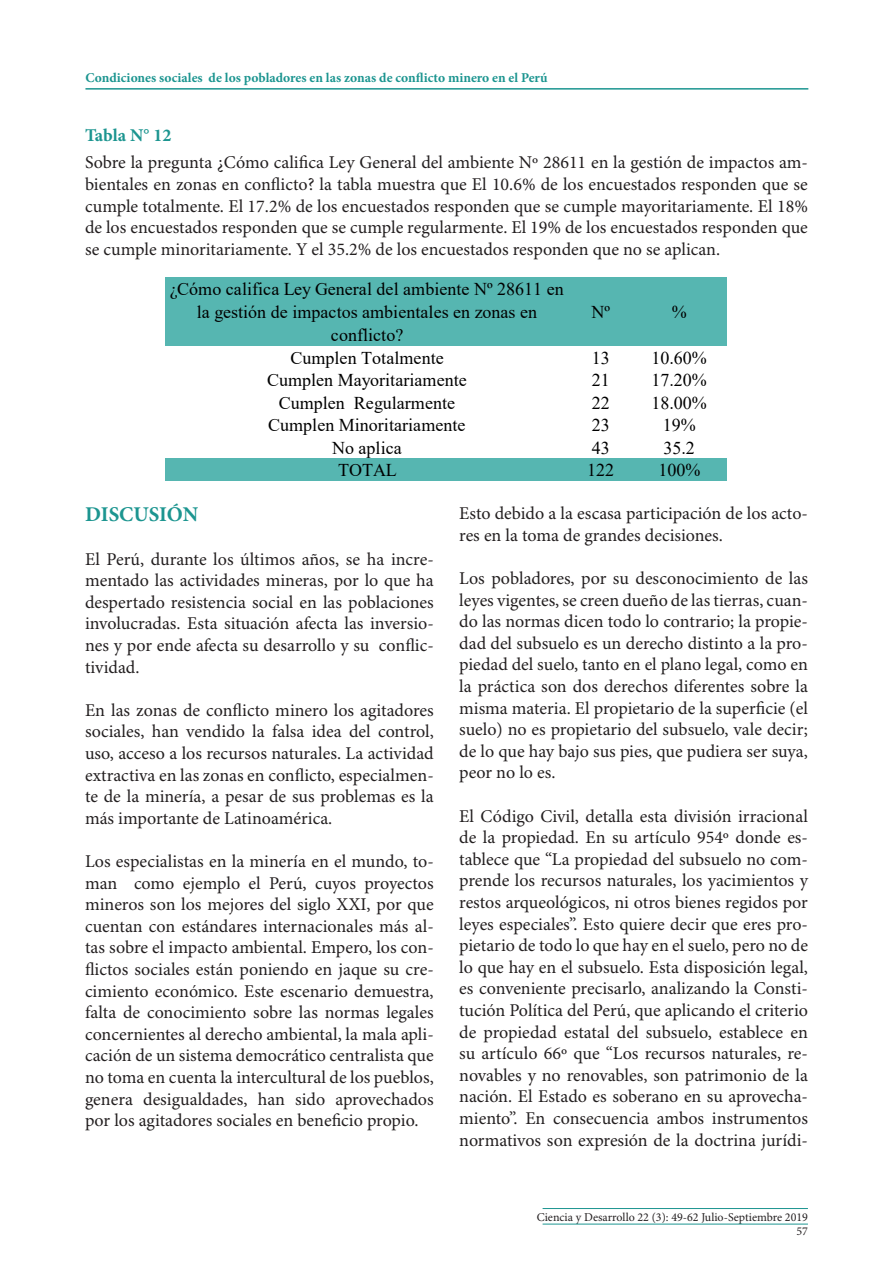
<style>
.page{position:relative;width:893px;height:1263px;background:#fff}
.page>*{position:absolute;margin:0;border:0;box-sizing:border-box;transform-origin:0 0}
.t1{font:700 21px "Minion Pro";letter-spacing:-.005em;color:#1c9590}
.t2{font:18px/21.6px "Minion Pro";color:#231f20;text-align:justify}
.t3{font:18px/22.8px "Times New Roman";letter-spacing:.005em;color:#000;text-align:center}
.t4{font:700 18px "Minion Pro";letter-spacing:-.005em;color:#1c9590}
.t5{font:700 13.5px "Minion Pro";color:#1c9590}
.t6{font:12px "Minion Pro";color:#231f20}
</style>
<div class="page">
<hr style="left:85px;top:88px;width:723px;height:2px;background:#1c9590">
<div style="left:166px;top:278px;width:561px;height:68px;background:#56b6b1"></div>
<div style="left:166px;top:458px;width:561px;height:23px;background:#56b6b1"></div>
<hr style="left:543px;top:1208px;width:265px;height:1px;background:#1c9590">
<hr style="left:543px;top:1224px;width:265px;height:1px;background:#1c9590">
<p class="t5" style="left:85px;top:68px;width:464px">Condiciones sociales de los pobladores en las zonas de conflicto minero en el Perú</p>
<p class="t4" style="left:85px;top:122px;width:88px">Tabla N° 12</p>
<p class="t2" style="left:85px;top:152px;width:724px">Sobre la pregunta ¿Cómo califica Ley General del ambiente Nº 28611 en la gestión de impactos am&shy;bientales en zonas en conflicto? la tabla muestra que El 10.6% de los encuestados responden que se cumple totalmente. El 17.2% de los encuestados responden que se cumple mayoritariamente. El 18% de los encuestados responden que se cumple regularmente. El 19% de los encuestados responden que se cumple minoritariamente. Y el 35.2% de los encuestados responden que no se aplican.</p>
<p class="t3" style="left:170px;top:277px;width:396px">¿Cómo califica Ley General del ambiente Nº 28611 en la gestión de impactos ambientales en zonas en conflicto?</p>
<p class="t3" style="left:591px;top:300px;width:20px">Nº</p>
<p class="t3" style="left:672px;top:300px;width:16px">%</p>
<p class="t3" style="left:290px;top:346px;width:155px">Cumplen Totalmente</p>
<p class="t3" style="left:592px;top:346px;width:19px">13</p>
<p class="t3" style="left:651px;top:346px;width:57px">10.60%</p>
<p class="t3" style="left:267px;top:368px;width:201px">Cumplen Mayoritariamente</p>
<p class="t3" style="left:592px;top:368px;width:19px">21</p>
<p class="t3" style="left:651px;top:368px;width:57px">17.20%</p>
<p class="t3" style="left:279px;top:391px;width:178px">Cumplen Regularmente</p>
<p class="t3" style="left:592px;top:391px;width:19px">22</p>
<p class="t3" style="left:651px;top:391px;width:57px">18.00%</p>
<p class="t3" style="left:268px;top:413px;width:199px">Cumplen Minoritariamente</p>
<p class="t3" style="left:592px;top:413px;width:19px">23</p>
<p class="t3" style="left:663px;top:413px;width:34px">19%</p>
<p class="t3" style="left:332px;top:436px;width:71px">No aplica</p>
<p class="t3" style="left:592px;top:436px;width:19px">43</p>
<p class="t3" style="left:663px;top:436px;width:33px">35.2</p>
<p class="t3" style="left:338px;top:458px;width:60px">TOTAL</p>
<p class="t3" style="left:587px;top:458px;width:28px">122</p>
<p class="t3" style="left:658px;top:458px;width:43px">100%</p>
<p class="t1" style="left:85px;top:500px;width:115px">DISCUSIÓN</p>
<p class="t2" style="left:85px;top:549px;width:350px">El Perú, durante los últimos años, se ha incre&shy;mentado las actividades mineras, por lo que ha despertado resistencia social en las poblaciones involucradas. Esta situación afecta las inversio&shy;nes y por ende afecta su desarrollo y su conflic&shy;tividad.</p>
<p class="t2" style="left:85px;top:700px;width:350px">En las zonas de conflicto minero los agitadores sociales, han vendido la falsa idea del control, uso, acceso a los recursos naturales. La actividad extractiva en las zonas en conflicto, especialmen&shy;te de la minería, a pesar de sus problemas es la más importante de Latinoamérica.</p>
<p class="t2" style="left:85px;top:851px;width:350px">Los especialistas en la minería en el mundo, to&shy;man como ejemplo el Perú, cuyos proyectos mineros son los mejores del siglo XXI, por que cuentan con estándares internacionales más al&shy;tas sobre el impacto ambiental. Empero, los con&shy;flictos sociales están poniendo en jaque su cre&shy;cimiento económico. Este escenario demuestra, falta de conocimiento sobre las normas legales concernientes al derecho ambiental, la mala apli&shy;cación de un sistema democrático centralista que no toma en cuenta la intercultural de los pueblos, genera desigualdades, han sido aprovechados por los agitadores sociales en beneficio propio.</p>
<p class="t2" style="left:459px;top:503px;width:350px">Esto debido a la escasa participación de los acto&shy;res en la toma de grandes decisiones.</p>
<p class="t2" style="left:459px;top:568px;width:350px">Los pobladores, por su desconocimiento de las leyes vigentes, se creen dueño de las tierras, cuan&shy;do las normas dicen todo lo contrario; la propie&shy;dad del subsuelo es un derecho distinto a la pro&shy;piedad del suelo, tanto en el plano legal, como en la práctica son dos derechos diferentes sobre la misma materia. El propietario de la superficie (el suelo) no es propietario del subsuelo, vale decir; de lo que hay bajo sus pies, que pudiera ser suya, peor no lo es.</p>
<p class="t2" style="left:459px;top:806px;width:350px">El Código Civil, detalla esta división irracional de la propiedad. En su artículo 954º donde es&shy;tablece que “La propiedad del subsuelo no com&shy;prende los recursos naturales, los yacimientos y restos arqueológicos, ni otros bienes regidos por leyes especiales”. Esto quiere decir que eres pro&shy;pietario de todo lo que hay en el suelo, pero no de lo que hay en el subsuelo. Esta disposición legal, es conveniente precisarlo, analizando la Consti&shy;tución Política del Perú, que aplicando el criterio de propiedad estatal del subsuelo, establece en su artículo 66º que “Los recursos naturales, re&shy;novables y no renovables, son patrimonio de la nación. El Estado es soberano en su aprovecha&shy;miento”. En consecuencia ambos instrumentos normativos son expresión de la doctrina jurídi-</p>
<p class="t6" style="left:537px;top:1210px;width:273px">Ciencia y Desarrollo 22 (3): 49-62 Julio-Septiembre 2019</p>
<p class="t6" style="left:796px;top:1224px;width:13px">57</p>
</div>
